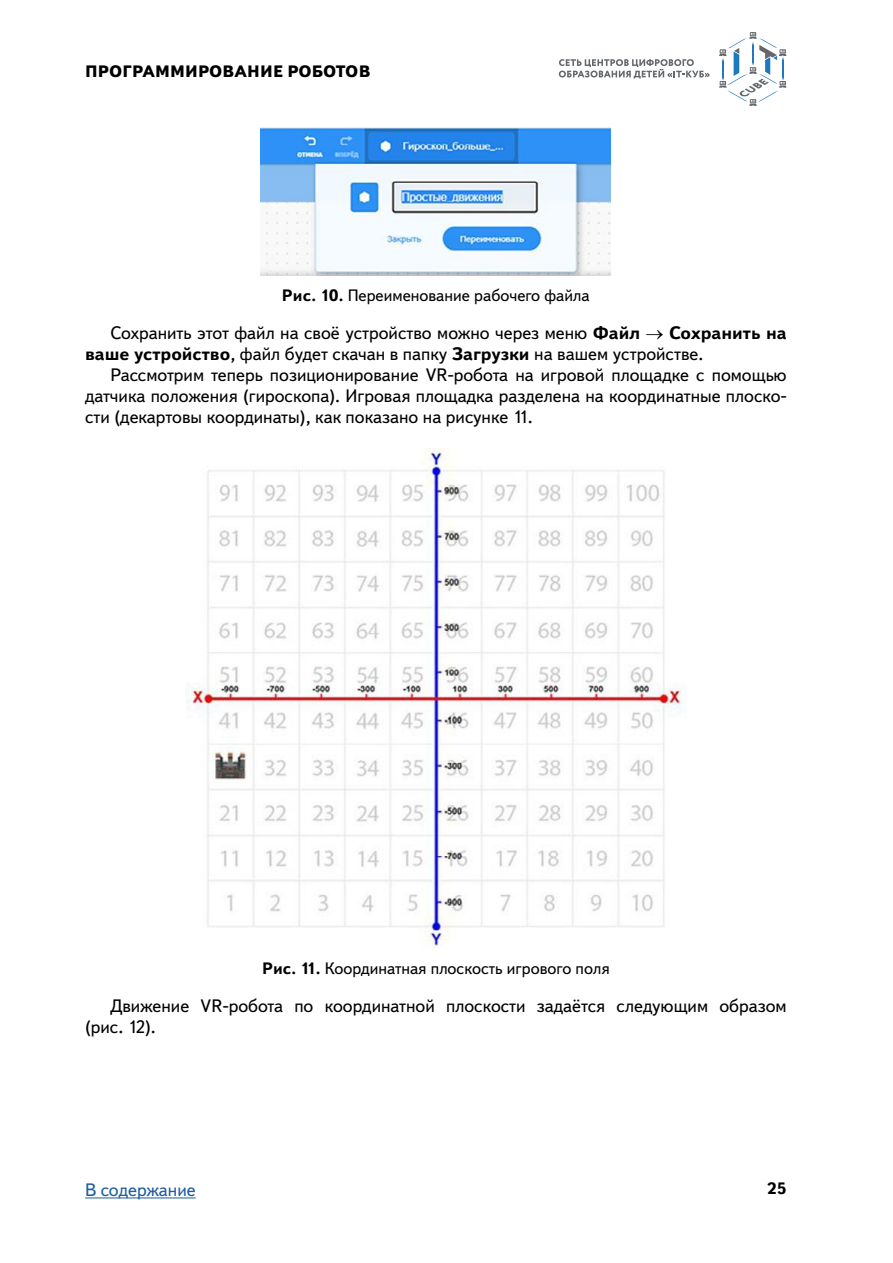
<style>
.page{position:relative;width:893px;height:1263px;background:#fff}
.page>*{position:absolute;margin:0;border:0;box-sizing:border-box;transform-origin:0 0}
.t1{font:18px/21px "Textbook New";color:#000}
.t2{font:18px "Textbook New";color:#205d9e}
.t3{font:16.5px "Textbook New";color:#000}
.t4{font:800 16.5px "Textbook New";letter-spacing:.01em;color:#000}
.t5{font:700 16.5px "Textbook New";color:#000}
.s1{font-weight:700}
</style>
<div class="page">
<svg style="left:719px;top:32px;width:67px;height:74px"></svg>
<svg style="left:559px;top:59px;width:151px;height:20px"></svg>
<hr style="left:85px;top:1197px;width:111px;height:1px;background:#205d9e">
<img style="left:261px;top:128px;width:350px;height:148px">
<img style="left:186px;top:448px;width:500px;height:501px">
<p class="t4" style="left:85px;top:61px;width:287px">ПРОГРАММИРОВАНИЕ РОБОТОВ</p>
<p class="t3" style="left:282px;top:286px;width:309px"><span class="s1">Рис. 10.</span> Переименование рабочего файла</p>
<p class="t1" style="left:85px;top:323px;width:703px;text-indent:26px">Сохранить этот файл на своё устройство можно через меню <span class="s1">Файл</span> → <span class="s1">Сохранить на ваше устройство</span>, файл будет скачан в папку <span class="s1">Загрузки</span> на вашем устройстве.</p>
<p class="t1" style="left:85px;top:365px;width:703px;text-align:justify;text-indent:26px">Рассмотрим теперь позиционирование VR-робота на игровой площадке с помощью датчика положения (гироскопа). Игровая площадка разделена на координатные плоско&shy;сти (декартовы координаты), как показано на рисунке 11.</p>
<p class="t3" style="left:262px;top:959px;width:349px"><span class="s1">Рис. 11.</span> Координатная плоскость игрового поля</p>
<p class="t1" style="left:85px;top:995px;width:703px;text-indent:26px">Движение VR-робота по координатной плоскости задаётся следующим образом (рис. 12).</p>
<p class="t2" style="left:85px;top:1179px;width:112px">В содержание</p>
<p class="t5" style="left:767px;top:1178px;width:21px">25</p>
</div>
